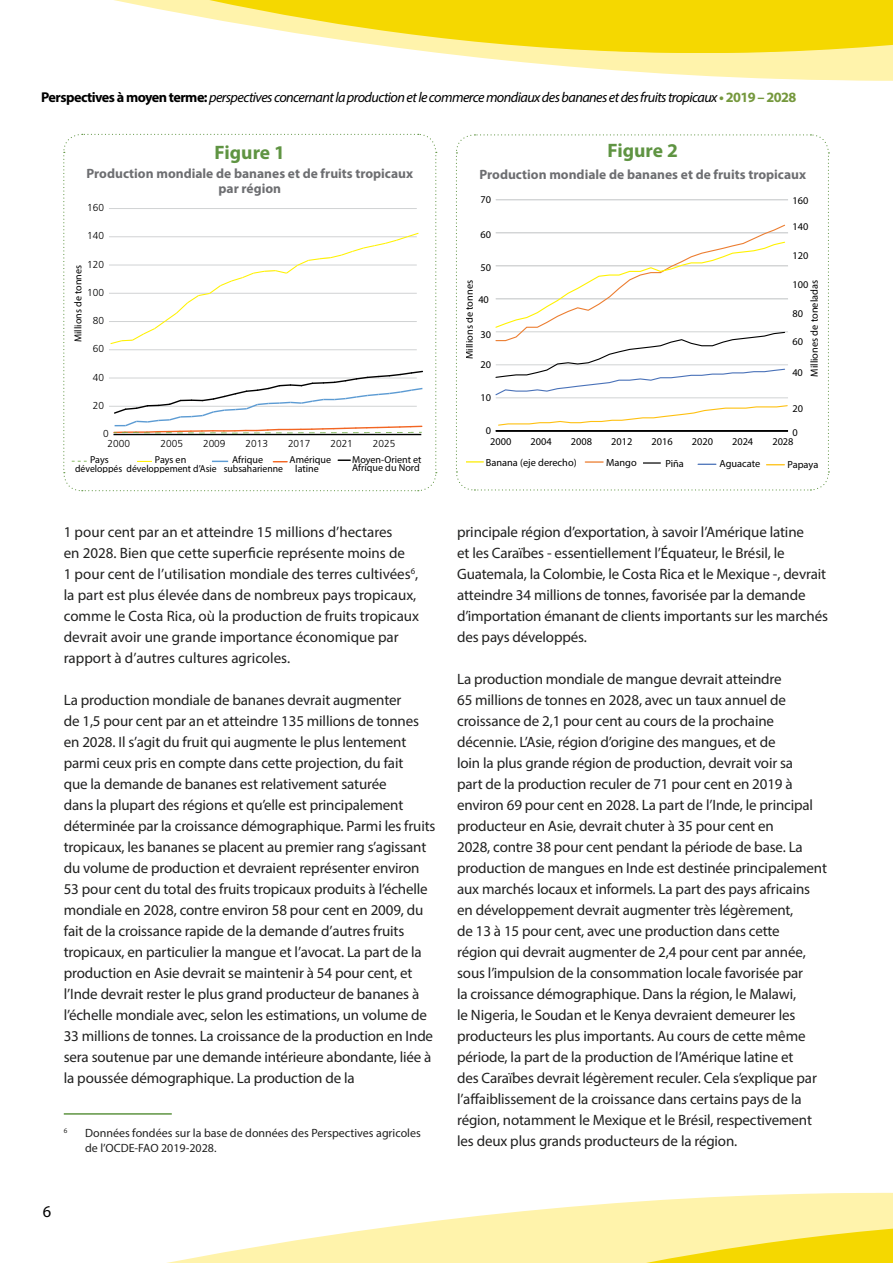
<style>
.page{position:relative;width:893px;height:1263px;background:#fff}
.page>*{position:absolute;margin:0;border:0;box-sizing:border-box;transform-origin:0 0}
.t1{font:700 19.5px "Myriad Pro";color:#5f9442}
.t2{font:16.5px "Myriad Pro";color:#000}
.t3{font:15px/21px "Myriad Pro";letter-spacing:-.01em;color:#212120}
.t4{font:italic 14.25px "Myriad Pro";letter-spacing:-.04em;color:#000}
.t5{font:700 13.5px/15px "Myriad Pro";color:#6d6e71;text-align:center}
.t6{font:12px/15px "Myriad Pro";color:#212120}
.t7{font:10.35px "Myriad Pro";color:#000}
.t8{font:10.05px "Myriad Pro";color:#000}
.t9{font:300 10.05px "Frutiger LT Std";color:#000}
.t10{font:10.05px "Myriad Pro";color:#000;scale:.96 1}
.t11{font:7.05px "Myriad Pro";color:#212120}
.s1{font-weight:700;font-style:normal}
.s2{font-weight:700;font-style:normal;color:#75983d}
</style>
<div class="page">
<svg style="left:440px;top:53px;width:453px;height:28px;fill:#fff3ab"></svg>
<svg style="left:114px;top:0;width:779px;height:53px;fill:#f5d800"></svg>
<svg style="left:167px;top:1193px;width:726px;height:70px"></svg>
<svg style="left:393px;top:1220px;width:500px;height:43px;background:#fced86"></svg>
<hr style="left:64px;top:1113px;width:108px;height:2px;background:#5f9442">
<svg style="left:456px;top:134px;width:374px;height:357px"></svg>
<svg style="left:63px;top:133px;width:374px;height:359px"></svg>
<p class="t4" style="left:41px;top:88px;width:756px"><span class="s1">Perspectives à moyen terme:</span> perspectives concernant la production et le commerce mondiaux des bananes et des fruits tropicaux <span class="s2">• 2019 – 2028</span></p>
<h1 class="t1" style="left:215px;top:140px;width:72px">Figure 1</h1>
<p class="t5" style="left:87px;top:165px;width:328px">Production mondiale de bananes et de fruits tropicaux par région</p>
<p class="t9" style="left:87px;top:202px;width:18px">160</p>
<p class="t9" style="left:87px;top:230px;width:18px">140</p>
<p class="t9" style="left:87px;top:258px;width:18px">120</p>
<p class="t8" style="left:72px;top:342px;width:79px;rotate:-90deg">Millions de tonnes</p>
<p class="t9" style="left:87px;top:287px;width:18px">100</p>
<p class="t9" style="left:93px;top:315px;width:13px">80</p>
<p class="t9" style="left:93px;top:343px;width:13px">60</p>
<p class="t9" style="left:93px;top:371px;width:13px">40</p>
<p class="t9" style="left:93px;top:400px;width:13px">20</p>
<p class="t9" style="left:103px;top:428px;width:7px">0</p>
<p class="t9" style="left:108px;top:438px;width:24px">2000</p>
<p class="t9" style="left:161px;top:438px;width:24px">2005</p>
<p class="t9" style="left:203px;top:438px;width:24px">2009</p>
<p class="t9" style="left:246px;top:438px;width:24px">2013</p>
<p class="t9" style="left:288px;top:438px;width:24px">2017</p>
<p class="t9" style="left:330px;top:438px;width:24px">2021</p>
<p class="t9" style="left:373px;top:438px;width:24px">2025</p>
<p class="t8" style="left:90px;top:453px;width:20px">Pays</p>
<p class="t8" style="left:155px;top:453px;width:33px">Pays en</p>
<p class="t8" style="left:232px;top:453px;width:33px">Afrique</p>
<p class="t8" style="left:290px;top:454px;width:43px">Amérique</p>
<p class="t8" style="left:352px;top:453px;width:71px">Moyen-Orient et</p>
<p class="t10" style="left:75px;top:462px;width:255px">développés développement d’Asie subsaharienne latine</p>
<p class="t8" style="left:352px;top:462px;width:69px">Afrique du Nord</p>
<p class="t3" style="left:64px;top:521px;width:357px">1 pour cent par an et atteindre 15 millions d’hectares<br>en 2028. Bien que cette superficie représente moins de<br>1 pour cent de l’utilisation mondiale des terres cultivées<sup>6</sup>, la part est plus élevée dans de nombreux pays tropicaux, comme le Costa Rica, où la production de fruits tropicaux devrait avoir une grande importance économique par rapport à d’autres cultures agricoles.</p>
<p class="t3" style="left:64px;top:689px;width:373px">La production mondiale de bananes devrait augmenter<br>de 1,5 pour cent par an et atteindre 135 millions de tonnes en 2028. Il s’agit du fruit qui augmente le plus lentement parmi ceux pris en compte dans cette projection, du fait<br>que la demande de bananes est relativement saturée<br>dans la plupart des régions et qu’elle est principalement déterminée par la croissance démographique. Parmi les fruits tropicaux, les bananes se placent au premier rang s’agissant du volume de production et devraient représenter environ 53 pour cent du total des fruits tropicaux produits à l’échelle mondiale en 2028, contre environ 58 pour cent en 2009, du fait de la croissance rapide de la demande d’autres fruits tropicaux, en particulier la mangue et l’avocat. La part de la production en Asie devrait se maintenir à 54 pour cent, et l’Inde devrait rester le plus grand producteur de bananes à l’échelle mondiale avec, selon les estimations, un volume de 33 millions de tonnes. La croissance de la production en Inde sera soutenue par une demande intérieure abondante, liée à la poussée démographique. La production de la</p>
<p class="t11" style="left:64px;top:1127px;width:5px">6</p>
<p class="t6" style="left:85px;top:1126px;width:337px">Données fondées sur la base de données des Perspectives agricoles de l’OCDE-FAO 2019-2028.</p>
<p class="t2" style="left:43px;top:1201px;width:10px">6</p>
<h1 class="t1" style="left:608px;top:138px;width:72px">Figure 2</h1>
<p class="t5" style="left:479px;top:166px;width:328px">Production mondiale de bananes et de fruits tropicaux</p>
<p class="t7" style="left:481px;top:193px;width:12px">70</p>
<p class="t7" style="left:481px;top:228px;width:12px">60</p>
<p class="t7" style="left:481px;top:261px;width:12px">50</p>
<p class="t7" style="left:793px;top:194px;width:17px">160</p>
<p class="t7" style="left:793px;top:220px;width:17px">140</p>
<p class="t7" style="left:793px;top:250px;width:17px">120</p>
<p class="t7" style="left:463px;top:359px;width:80px;rotate:-90deg">Millions de tonnes</p>
<p class="t7" style="left:808px;top:377px;width:98px;rotate:-90deg">Milliones de toneladas</p>
<p class="t7" style="left:793px;top:278px;width:17px">100</p>
<p class="t7" style="left:478px;top:293px;width:12px">40</p>
<p class="t7" style="left:793px;top:307px;width:12px">80</p>
<p class="t7" style="left:481px;top:328px;width:12px">30</p>
<p class="t7" style="left:793px;top:335px;width:12px">60</p>
<p class="t7" style="left:481px;top:358px;width:12px">20</p>
<p class="t7" style="left:792px;top:366px;width:12px">40</p>
<p class="t7" style="left:481px;top:391px;width:12px">10</p>
<p class="t7" style="left:793px;top:402px;width:12px">20</p>
<p class="t7" style="left:486px;top:424px;width:7px">0</p>
<p class="t7" style="left:793px;top:426px;width:7px">0</p>
<p class="t7" style="left:490px;top:435px;width:23px">2000</p>
<p class="t7" style="left:530px;top:435px;width:23px">2004</p>
<p class="t7" style="left:571px;top:435px;width:23px">2008</p>
<p class="t7" style="left:611px;top:435px;width:23px">2012</p>
<p class="t7" style="left:651px;top:435px;width:23px">2016</p>
<p class="t7" style="left:692px;top:435px;width:23px">2020</p>
<p class="t7" style="left:732px;top:435px;width:23px">2024</p>
<p class="t7" style="left:772px;top:435px;width:23px">2028</p>
<p class="t7" style="left:486px;top:456px;width:92px">Banana (eje derecho)</p>
<p class="t7" style="left:606px;top:456px;width:32px">Mango</p>
<p class="t7" style="left:665px;top:457px;width:20px">Piña</p>
<p class="t7" style="left:720px;top:457px;width:42px">Aguacate</p>
<p class="t7" style="left:787px;top:458px;width:32px">Papaya</p>
<p class="t3" style="left:457px;top:521px;width:372px">principale région d’exportation, à savoir l’Amérique latine<br>et les Caraïbes - essentiellement l’Équateur, le Brésil, le Guatemala, la Colombie, le Costa Rica et le Mexique -, devrait atteindre 34 millions de tonnes, favorisée par la demande d’importation émanant de clients importants sur les marchés des pays développés.</p>
<p class="t3" style="left:457px;top:668px;width:371px">La production mondiale de mangue devrait atteindre<br>65 millions de tonnes en 2028, avec un taux annuel de croissance de 2,1 pour cent au cours de la prochaine décennie. L’Asie, région d’origine des mangues, et de<br>loin la plus grande région de production, devrait voir sa<br>part de la production reculer de 71 pour cent en 2019 à environ 69 pour cent en 2028. La part de l’Inde, le principal producteur en Asie, devrait chuter à 35 pour cent en<br>2028, contre 38 pour cent pendant la période de base. La production de mangues en Inde est destinée principalement aux marchés locaux et informels. La part des pays africains en développement devrait augmenter très légèrement,<br>de 13 à 15 pour cent, avec une production dans cette<br>région qui devrait augmenter de 2,4 pour cent par année, sous l’impulsion de la consommation locale favorisée par<br>la croissance démographique. Dans la région, le Malawi,<br>le Nigeria, le Soudan et le Kenya devraient demeurer les producteurs les plus importants. Au cours de cette même période, la part de la production de l’Amérique latine et<br>des Caraïbes devrait légèrement reculer. Cela s’explique par l’affaiblissement de la croissance dans certains pays de la région, notamment le Mexique et le Brésil, respectivement les deux plus grands producteurs de la région.</p>
</div>
